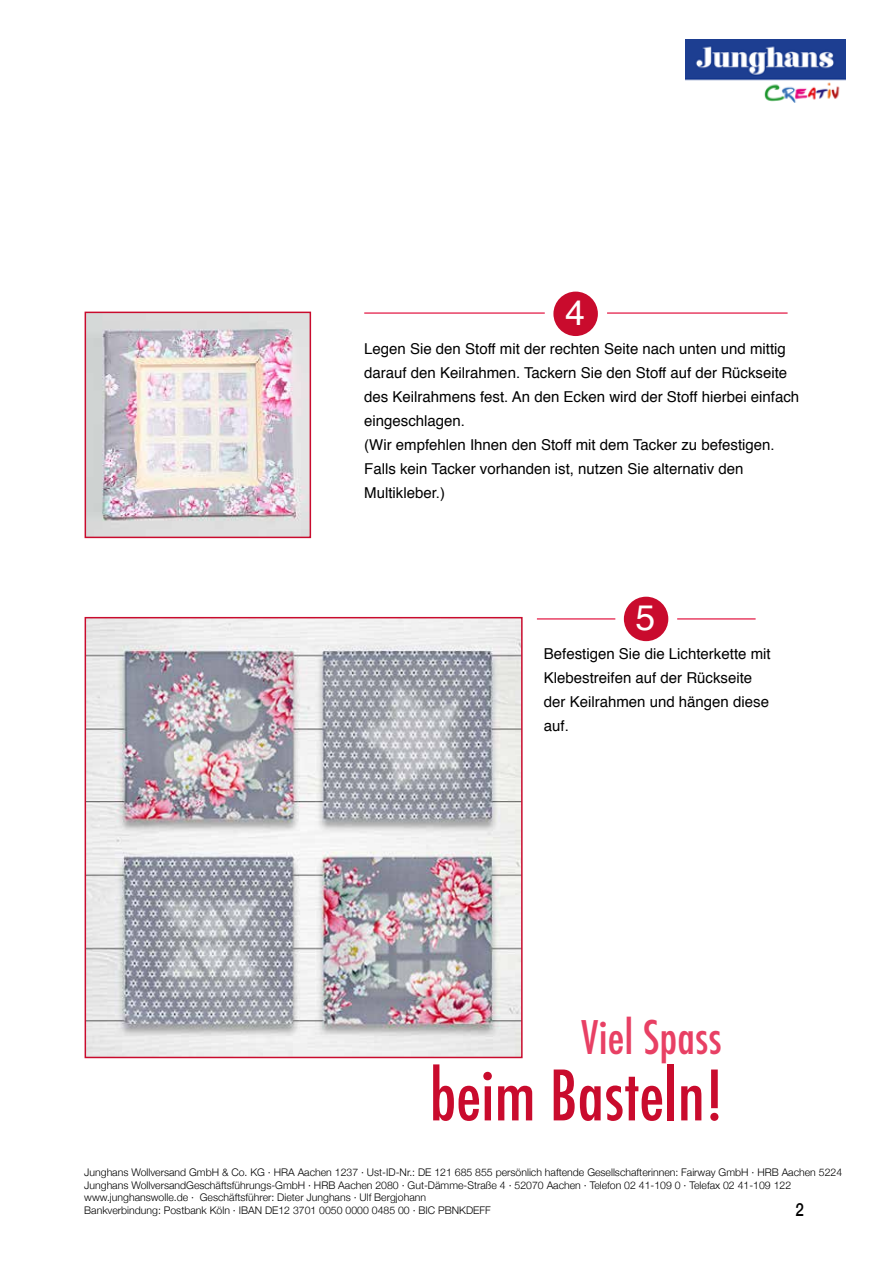
<style>
.page{position:relative;width:893px;height:1263px;background:#fff}
.page>*{position:absolute;margin:0;border:0;box-sizing:border-box;transform-origin:0 0}
.t1{font:500 condensed 67.5px "Futura";color:#c90b2d}
.t2{font:500 condensed 45px "Futura";color:#e84064}
.t3{font:35.55px "Helvetica";color:#fff}
.t4{font:500 18px "Helvetica Neue";color:#000;scale:.84 1}
.t5{font:15px/24px "Helvetica";color:#000}
.t6{font:300 10.5px/12.6px "Helvetica Neue";color:#000}
</style>
<div class="page">
<img style="left:685px;top:40px;width:161px;height:63px">
<div style="left:553px;top:292px;width:45px;height:44px;background:#c90b2d;border-radius:50%"></div>
<hr style="left:607px;top:312px;width:181px;height:2px;background:#e84064">
<hr style="left:364px;top:312px;width:181px;height:2px;background:#e84064">
<img style="left:88px;top:315px;width:220px;height:220px">
<div style="left:85px;top:312px;width:226px;height:226px;border:2px solid #c90b2d"></div>
<img style="left:88px;top:620px;width:432px;height:435px">
<div style="left:85px;top:617px;width:438px;height:441px;border:2px solid #c90b2d"></div>
<div style="left:624px;top:597px;width:44px;height:44px;background:#c90b2d;border-radius:50%"></div>
<hr style="left:677px;top:618px;width:79px;height:2px;background:#e84064">
<hr style="left:537px;top:618px;width:78px;height:2px;background:#e84064">
<h3 class="t3" style="left:565px;top:285px;width:21px">4</h3>
<p class="t5" style="left:364px;top:337px;width:436px">Legen Sie den Stoff mit der rechten Seite nach unten und mittig darauf den Keilrahmen. Tackern Sie den Stoff auf der Rückseite des Keilrahmens fest. An den Ecken wird der Stoff hierbei einfach eingeschlagen.<br>(Wir empfehlen Ihnen den Stoff mit dem Tacker zu befestigen.<br>Falls kein Tacker vorhanden ist, nutzen Sie alternativ den Multikleber.)</p>
<h3 class="t3" style="left:636px;top:590px;width:21px">5</h3>
<h3 class="t5" style="left:544px;top:642px;width:228px">Befestigen Sie die Lichterkette mit<br>Klebestreifen auf der Rückseite der Keilrahmen und hängen diese auf.</h3>
<h2 class="t2" style="left:582px;top:1009px;width:141px">Viel Spass</h2>
<h1 class="t1" style="left:430px;top:1052px;width:296px">beim Basteln!</h1>
<p class="t6" style="left:84px;top:1165px;width:759px">Junghans Wollversand GmbH &amp; Co. KG · HRA Aachen 1237 · Ust-ID-Nr.: DE 121 685 855 persönlich haftende Gesellschafterinnen: Fairway GmbH · HRB Aachen 5224<br>Junghans WollversandGeschäftsführungs-GmbH · HRB Aachen 2080 · Gut-Dämme-Straße 4 · 52070 Aachen · Telefon 02 41-109 0 · Telefax 02 41-109 122 www.junghanswolle.de · Geschäftsführer: Dieter Junghans · Ulf Bergjohann<br>Bankverbindung: Postbank Köln · IBAN DE12 3701 0050 0000 0485 00 · BIC PBNKDEFF</p>
<h3 class="t4" style="left:796px;top:1195px;width:12px">2</h3>
</div>
